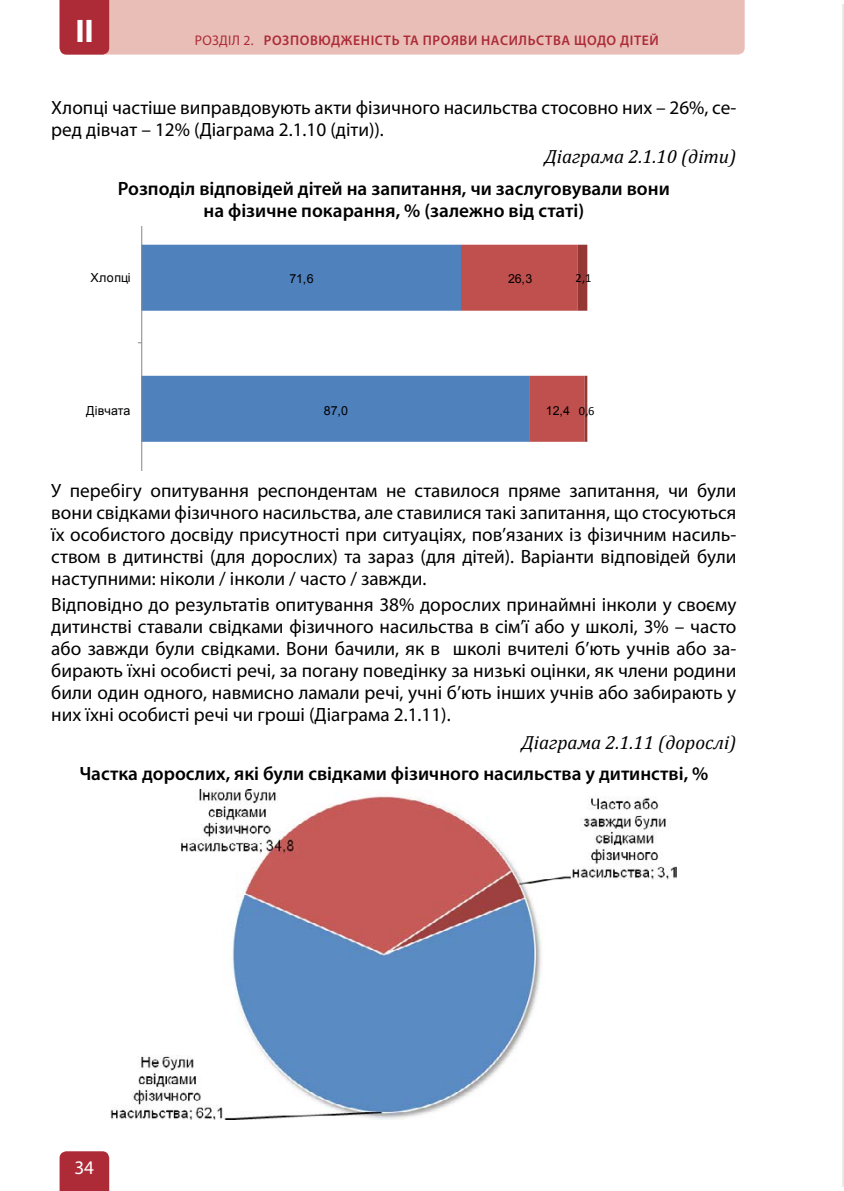
<style>
.page{position:relative;width:844px;height:1191px;background:#fff}
.page>*{position:absolute;margin:0;border:0;box-sizing:border-box;transform-origin:0 0}
.t1{font:700 32.73px "Myriad Pro";color:#fff}
.t2{font:19.25px/21.9px "Myriad Pro";color:#000;text-align:justify}
.t3{font:600 19.25px/21.9px "Myriad Pro";color:#000;text-align:center}
.t4{font:italic 19.25px "Cambria";color:#000}
.t5{font:19.25px "Myriad Pro";color:#fff}
.t6{font:600 14px "Myriad Pro";letter-spacing:.045em;color:#ac2b37}
.t7{font:12.42px "Arial";letter-spacing:.01em;color:#000}
.t8{font:12.42px "Calibri";color:#000}
.s1{font-weight:400}
</style>
<div class="page">
<div style="left:60px;top:1151px;width:49px;height:40px;background:#ac2b37"></div>
<svg style="left:60px;top:0;width:684px;height:55px;background:#e3b3ad"></svg>
<hr style="left:842px;top:4px;width:1px;height:1183px;background:#e6e7e8">
<svg style="left:142px;top:245px;width:319px;height:197px;fill:#4f81bd"></svg>
<svg style="left:461px;top:245px;width:126px;height:197px"></svg>
<hr style="left:141px;top:226px;width:1px;height:244px;background:#868686">
<img style="left:111px;top:789px;width:565px;height:330px">
<h1 class="t1" style="left:75px;top:9px;width:20px">ІІ</h1>
<p class="t6" style="left:195px;top:31px;width:465px"><span class="s1">РОЗДІЛ 2.</span> РОЗПОВЮДЖЕНІСТЬ ТА ПРОЯВИ НАСИЛЬСТВА ЩОДО ДІТЕЙ</p>
<p class="t2" style="left:51px;top:96px;width:686px">Хлопці частіше виправдовують акти фізичного насильства стосовно них – 26%, се&shy;ред дівчат – 12% (Діаграма 2.1.10 (діти)).</p>
<p class="t4" style="left:544px;top:143px;width:193px">Діаграма 2.1.10 (діти)</p>
<p class="t3" style="left:118px;top:177px;width:553px">Розподіл відповідей дітей на запитання, чи заслуговували вони на фізичне покарання, % (залежно від статі)</p>
<p class="t7" style="left:216px;top:187px;width:41px">Ніколи</p>
<p class="t7" style="left:280px;top:187px;width:39px">Інколи</p>
<p class="t7" style="left:342px;top:187px;width:107px">Часто або завжди</p>
<p class="t7" style="left:91px;top:269px;width:42px">Хлопці</p>
<p class="t7" style="left:86px;top:402px;width:46px">Дівчата</p>
<p class="t7" style="left:289px;top:270px;width:26px">71,6</p>
<p class="t7" style="left:324px;top:402px;width:26px">87,0</p>
<p class="t7" style="left:508px;top:270px;width:26px">26,3</p>
<p class="t8" style="left:575px;top:270px;width:17px">2,1</p>
<p class="t7" style="left:546px;top:402px;width:26px">12,4</p>
<p class="t8" style="left:578px;top:402px;width:17px">0,6</p>
<p class="t2" style="left:51px;top:479px;width:686px">У перебігу опитування респондентам не ставилося пряме запитання, чи були вони свідками фізичного насильства, але ставилися такі запитання, що стосуються їх особистого досвіду присутності при ситуаціях, пов’язаних із фізичним насиль&shy;ством в дитинстві (для дорослих) та зараз (для дітей). Варіанти відповідей були наступними: ніколи / інколи / часто / завжди.</p>
<p class="t2" style="left:51px;top:593px;width:686px">Відповідно до результатів опитування 38% дорослих принаймні інколи у своєму дитинстві ставали свідками фізичного насильства в сім’ї або у школі, 3% – часто або завжди були свідками. Вони бачили, як в школі вчителі б’ють учнів або за&shy;бирають їхні особисті речі, за погану поведінку за низькі оцінки, як члени родини били один одного, навмисно ламали речі, учні б’ють інших учнів або забирають у них їхні особисті речі чи гроші (Діаграма 2.1.11).</p>
<p class="t4" style="left:521px;top:728px;width:216px">Діаграма 2.1.11 (дорослі)</p>
<p class="t3" style="left:79px;top:762px;width:630px">Частка дорослих, які були свідками фізичного насильства у дитинстві, %</p>
<p class="t5" style="left:74px;top:1155px;width:21px">34</p>
</div>
